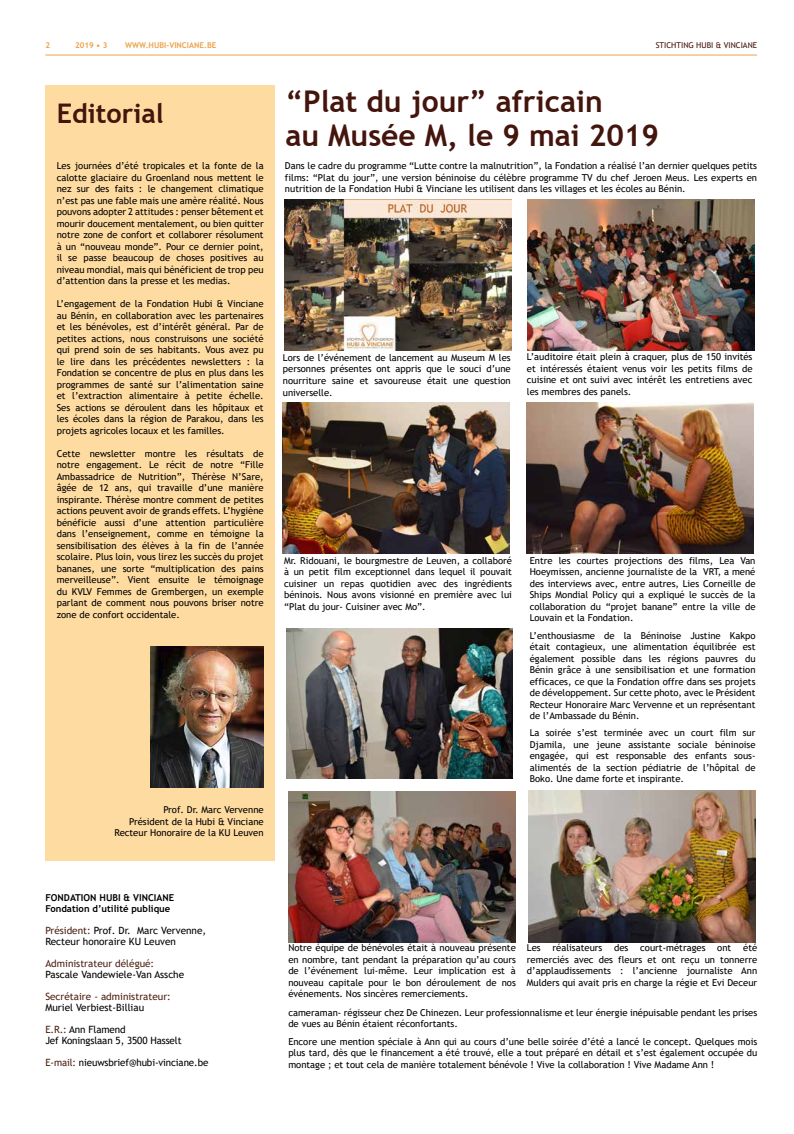
<style>
.page{position:relative;width:794px;height:1134px;background:#fff}
.page>*{position:absolute;margin:0;border:0;box-sizing:border-box;transform-origin:0 0}
.t1{font:700 30px/34.5px "Trebuchet MS";color:#44150c}
.t2{font:700 27px "Trebuchet MS";color:#44150c}
.t3{font:10px/11px "Trebuchet MS";color:#000}
.t4{font:10px "Trebuchet MS";color:#4d2113}
.t5{font:9.5px/11.5px "Trebuchet MS";color:#000;text-align:justify}
.t6{font:700 9.5px/11px "Trebuchet MS";color:#000}
.t7{font:700 8px "Trebuchet MS";color:#eca24c}
.t8{font:8px "Trebuchet MS";color:#44150c}
.s1{color:#4d2113}
</style>
<div class="page">
<hr style="left:45px;top:55px;width:712px;height:1px;background:#eca24c">
<div style="left:45px;top:86px;width:230px;height:775px;background:#fedba1"></div>
<img style="left:284px;top:199px;width:227px;height:151px">
<img style="left:527px;top:199px;width:227px;height:151px">
<img style="left:283px;top:402px;width:227px;height:151px">
<img style="left:527px;top:402px;width:227px;height:152px">
<img style="left:286px;top:629px;width:227px;height:149px">
<img style="left:288px;top:791px;width:227px;height:151px">
<img style="left:528px;top:791px;width:227px;height:151px">
<img style="left:150px;top:646px;width:114px;height:142px">
<p class="t7" style="left:45px;top:41px;width:6px">2</p>
<p class="t7" style="left:75px;top:41px;width:34px">2019 • 3</p>
<p class="t7" style="left:125px;top:41px;width:93px">WWW.HUBI-VINCIANE.BE</p>
<p class="t8" style="left:656px;top:41px;width:103px">STICHTING HUBI &amp; VINCIANE</p>
<h2 class="t2" style="left:57px;top:97px;width:109px">Editorial</h2>
<p class="t5" style="left:57px;top:160px;width:208px">Les journées d’été tropicales et la fonte de la calotte glaciaire du Groenland nous mettent le nez sur des faits : le changement climatique n’est pas une fable mais une amère réalité. Nous pouvons adopter 2 attitudes : penser bêtement et mourir doucement mentalement, ou bien quitter notre zone de confort et collaborer résolument à un “nouveau monde”. Pour ce dernier point, il se passe beaucoup de choses positives au niveau mondial, mais qui bénéficient de trop peu d’attention dans la presse et les medias.</p>
<p class="t5" style="left:57px;top:298px;width:208px">L’engagement de la Fondation Hubi &amp; Vinciane au Bénin, en collaboration avec les partenaires et les bénévoles, est d’intérêt général. Par de petites actions, nous construisons une société qui prend soin de ses habitants. Vous avez pu le lire dans les précédentes newsletters : la Fondation se concentre de plus en plus dans les programmes de santé sur l’alimentation saine et l’extraction alimentaire à petite échelle.<br>Ses actions se déroulent dans les hôpitaux et les écoles dans la région de Parakou, dans les projets agricoles locaux et les familles.</p>
<p class="t5" style="left:57px;top:447px;width:208px">Cette newsletter montre les résultats de notre engagement. Le récit de notre “Fille Ambassadrice de Nutrition”, Thérèse N’Sare, âgée de 12 ans, qui travaille d’une manière inspirante. Thérèse montre comment de petites actions peuvent avoir de grands effets. L’hygiène bénéficie aussi d’une attention particulière dans l’enseignement, comme en témoigne la sensibilisation des élèves à la fin de l’année scolaire. Plus loin, vous lirez les succès du projet bananes, une sorte “multiplication des pains merveilleuse”. Vient ensuite le témoignage du KVLV Femmes de Grembergen, un exemple parlant de comment nous pouvons briser notre zone de confort occidentale.</p>
<p class="t5" style="left:114px;top:804px;width:151px;text-align:right">Prof. Dr. Marc Vervenne<br>Président de la Hubi &amp; Vinciane<br>Recteur Honoraire de la KU Leuven</p>
<h1 class="t1" style="left:285px;top:84px;width:375px">“Plat du jour” africain<br>au Musée M, le 9 mai 2019</h1>
<p class="t5" style="left:285px;top:160px;width:473px">Dans le cadre du programme “Lutte contre la malnutrition”, la Fondation a réalisé l’an dernier quelques petits films: “Plat du jour”, une version béninoise du célèbre programme TV du chef Jeroen Meus. Les experts en nutrition de la Fondation Hubi &amp; Vinciane les utilisent dans les villages et les écoles au Bénin.</p>
<p class="t5" style="left:283px;top:352px;width:229px">Lors de l’événement de lancement au Museum M les personnes présentes ont appris que le souci d’une nourriture saine et savoureuse était une question universelle.</p>
<p class="t5" style="left:527px;top:351px;width:227px">L’auditoire était plein à craquer, plus de 150 invités et intéressés étaient venus voir les petits films de cuisine et ont suivi avec intérêt les entretiens avec les membres des panels.</p>
<p class="t5" style="left:284px;top:555px;width:229px">Mr. Ridouani, le bourgmestre de Leuven, a collaboré à un petit film exceptionnel dans lequel il pouvait cuisiner un repas quotidien avec des ingrédients béninois. Nous avons visionné en première avec lui “Plat du jour- Cuisiner avec Mo”.</p>
<p class="t5" style="left:530px;top:555px;width:227px">Entre les courtes projections des films, Lea Van Hoeymissen, ancienne journaliste de la VRT, a mené des interviews avec, entre autres, Lies Corneille de Ships Mondial Policy qui a expliqué le succès de la collaboration du “projet banane” entre la ville de Louvain et la Fondation.</p>
<p class="t5" style="left:530px;top:629px;width:227px">L’enthousiasme de la Béninoise Justine Kakpo était contagieux, une alimentation équilibrée est également possible dans les régions pauvres du Bénin grâce à une sensibilisation et une formation efficaces, ce que la Fondation offre dans ses projets de développement. Sur cette photo, avec le Président Recteur Honoraire Marc Vervenne et un représentant de l’Ambassade du Bénin.</p>
<p class="t5" style="left:530px;top:727px;width:227px">La soirée s’est terminée avec un court film sur Djamila, une jeune assistante sociale béninoise engagée, qui est responsable des enfants sous&shy;alimentés de la section pédiatrie de l’hôpital de Boko. Une dame forte et inspirante.</p>
<p class="t6" style="left:45px;top:892px;width:130px">FONDATION HUBI &amp; VINCIANE<br>Fondation d’utilité publique</p>
<p class="t3" style="left:45px;top:924px;width:162px"><span class="s1">Président:</span> Prof. Dr. Marc Vervenne,<br>Recteur honoraire KU Leuven</p>
<p class="t4" style="left:45px;top:957px;width:110px">Administrateur délégué:</p>
<p class="t3" style="left:45px;top:968px;width:140px">Pascale Vandewiele-Van Assche</p>
<p class="t4" style="left:45px;top:990px;width:127px">Secrétaire - administrateur:</p>
<p class="t3" style="left:45px;top:1001px;width:100px">Muriel Verbiest-Billiau</p>
<p class="t3" style="left:45px;top:1023px;width:138px"><span class="s1">E.R.:</span> Ann Flamend<br>Jef Koningslaan 5, 3500 Hasselt</p>
<p class="t3" style="left:45px;top:1056px;width:164px"><span class="s1">E-mail:</span> nieuwsbrief@hubi-vinciane.be</p>
<p class="t5" style="left:527px;top:942px;width:232px">Les réalisateurs des court-métrages ont été remerciés avec des fleurs et ont reçu un tonnerre d’applaudissements : l’ancienne journaliste Ann Mulders qui avait pris en charge la régie et Evi Deceur</p>
<p class="t5" style="left:288px;top:942px;width:229px">Notre équipe de bénévoles était à nouveau présente en nombre, tant pendant la préparation qu’au cours de l’événement lui-même. Leur implication est à nouveau capitale pour le bon déroulement de nos événements. Nos sincères remerciements.</p>
<p class="t5" style="left:288px;top:1007px;width:470px">cameraman- régisseur chez De Chinezen. Leur professionnalisme et leur énergie inépuisable pendant les prises de vues au Bénin étaient réconfortants.</p>
<p class="t5" style="left:288px;top:1035px;width:470px">Encore une mention spéciale à Ann qui au cours d’une belle soirée d’été a lancé le concept. Quelques mois plus tard, dès que le financement a été trouvé, elle a tout préparé en détail et s’est également occupée du montage ; et tout cela de manière totalement bénévole ! Vive la collaboration ! Vive Madame Ann !</p>
</div>
